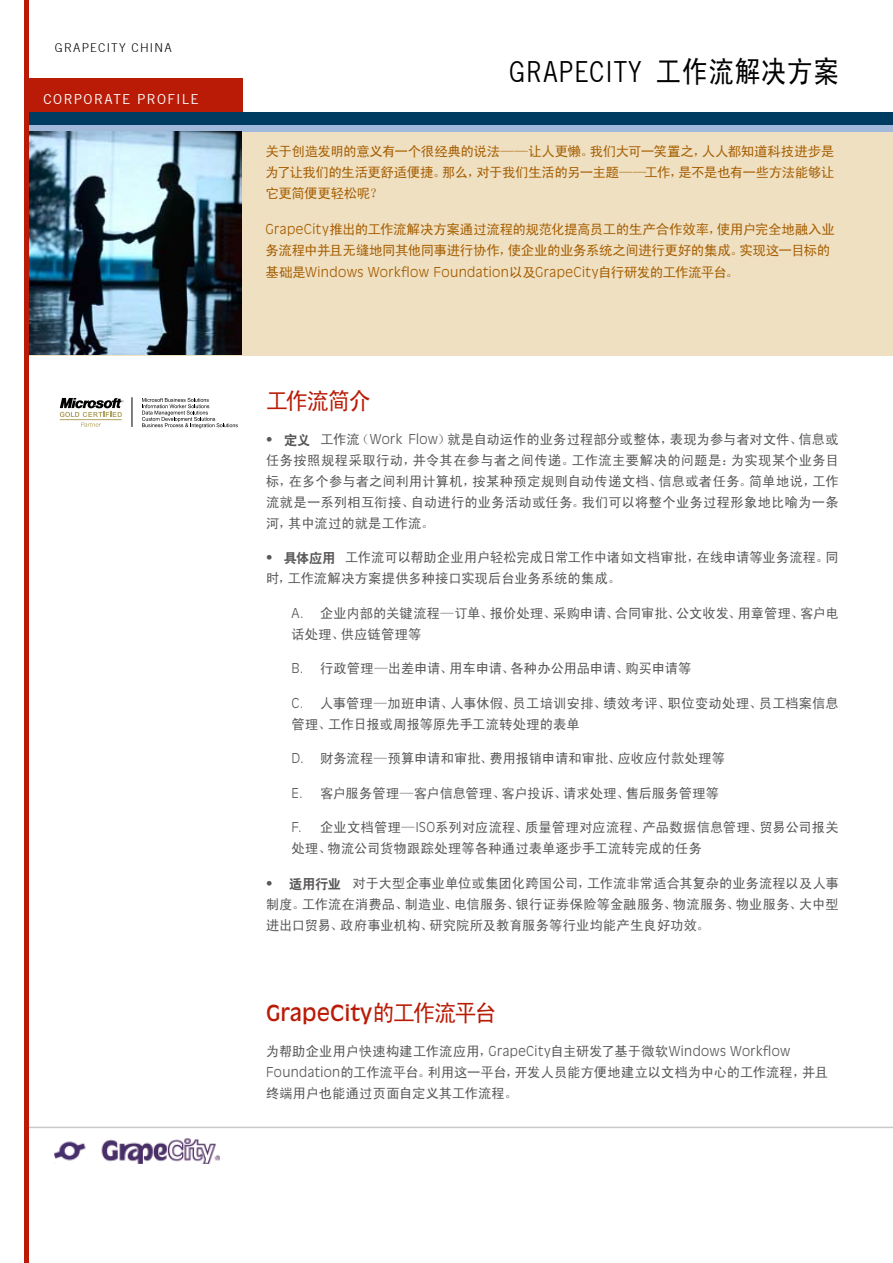
<style>
.page{position:relative;width:893px;height:1263px;background:#fff}
.page>*{position:absolute;margin:0;border:0;box-sizing:border-box;transform-origin:0 0}
.t1{font:28.5px "Trade Gothic";letter-spacing:.03em;color:#000;scale:.85 1}
.t2{font:23.25px "Sim Hei";letter-spacing:-.06em;color:#b91b06;scale:.95 1}
.t3{font:21.75px "Antique Olive";color:#b91b06}
.t4{font:13.5px/21px "Sim Hei";letter-spacing:.01em;color:#595757}
.t5{font:13.5px/21px "Sim Hei";letter-spacing:-.035em;color:#a55d00;text-align:justify}
.t6{font:300 13.5px "Antique Olive";letter-spacing:.03em;color:#a55d00}
.t7{font:13.5px "Sim Hei";letter-spacing:-.01em;color:#595757}
.t8{font:13.5px "Trade Gothic";letter-spacing:.1em;color:#fff}
.t9{font:300 12px "Trade Gothic";letter-spacing:.1em;color:#000}
.s1{font-family:"Sim Hei";font-size:30px}
.s2{font-family:"Antique Olive";font-weight:300}
.s3{font-family:"Sim Hei";font-weight:400}
.s4{font-family:"Antique Olive";font-weight:300;font-size:12.75px}
.s5{font-family:"Heiti CSEG"}
.s6{font-family:"Sim Hei";font-size:23.25px}
</style>
<div class="page">
<div style="left:27px;top:129px;width:866px;height:227px;background:#efe0c2"></div>
<div style="left:26px;top:78px;width:217px;height:51px;background:#b91b06"></div>
<hr style="left:27px;top:1127px;width:866px;height:1px;background:#c8c9ca">
<div style="left:26px;top:113px;width:867px;height:12px;background:#003b61"></div>
<div style="left:26px;top:125px;width:867px;height:6px;background:#a1badc"></div>
<img style="left:55px;top:1138px;width:164px;height:26px">
<img style="left:29px;top:132px;width:213px;height:223px">
<hr style="left:25px;top:0;width:4px;height:1263px;background:#b91b06">
<svg style="left:60px;top:398px;width:64px;height:29px"></svg>
<hr style="left:132px;top:397px;width:1px;height:30px;background:#000">
<svg style="left:142px;top:398px;width:96px;height:30px"></svg>
<p class="t9" style="left:55px;top:41px;width:118px">GRAPECITY CHINA</p>
<p class="t8" style="left:44px;top:92px;width:157px">CORPORATE PROFILE</p>
<h1 class="t1" style="left:509px;top:54px;width:389px">GRAPECITY <span class="s1">工作流解决方案</span></h1>
<p class="t5" style="left:266px;top:140px;width:570px">关于创造发明的意义有一个很经典的说法——让人更懒。我们大可一笑置之，人人都知道科技进步是为了让我们的生活更舒适便捷。那么，对于我们生活的另一主题——工作，是不是也有一些方法能够让它更简便更轻松呢？</p>
<p class="t5" style="left:266px;top:218px;width:571px"><span class="s2">GrapeCity</span>推出的工作流解决方案通过流程的规范化提高员工的生产合作效率，使用户完全地融入业务流程中并且无缝地同其他同事进行协作，使企业的业务系统之间进行更好的集成。实现这一目标的</p>
<p class="t6" style="left:266px;top:264px;width:475px"><span class="s3">基础是</span>Windows Workflow Foundation<span class="s3">以及</span>GrapeCity<span class="s3">自行研发的工作流平台。</span></p>
<h2 class="t2" style="left:266px;top:389px;width:112px">工作流简介</h2>
<p class="t4" style="left:266px;top:428px;width:574px;text-align:justify"><span class="s4">•</span> <span class="s5">定义</span> 工作流（<span class="s2">Work Flow</span>）就是自动运作的业务过程部分或整体，表现为参与者对文件、信息或任务按照规程采取行动，并令其在参与者之间传递。工作流主要解决的问题是：为实现某个业务目标，在多个参与者之间利用计算机，按某种预定规则自动传递文档、信息或者任务。简单地说，工作流就是一系列相互衔接、自动进行的业务活动或任务。我们可以将整个业务过程形象地比喻为一条河，其中流过的就是工作流。</p>
<p class="t4" style="left:266px;top:547px;width:574px"><span class="s4">•</span> <span class="s5">具体应用</span> 工作流可以帮助企业用户轻松完成日常工作中诸如文档审批，在线申请等业务流程。同时，工作流解决方案提供多种接口实现后台业务系统的集成。</p>
<p class="t4" style="left:292px;top:602px;width:549px"><span class="s2">A.</span> 企业内部的关键流程—订单、报价处理、采购申请、合同审批、公文收发、用章管理、客户电话处理、供应链管理等</p>
<p class="t7" style="left:292px;top:662px;width:401px"><span class="s2">B.</span> 行政管理—出差申请、用车申请、各种办公用品申请、购买申请等</p>
<p class="t4" style="left:292px;top:692px;width:549px"><span class="s2">C.</span> 人事管理—加班申请、人事休假、员工培训安排、绩效考评、职位变动处理、员工档案信息管理、工作日报或周报等原先手工流转处理的表单</p>
<p class="t4" style="left:292px;top:748px;width:435px"><span class="s2">D.</span> 财务流程—预算申请和审批、费用报销申请和审批、应收应付款处理等</p>
<p class="t4" style="left:292px;top:782px;width:429px"><span class="s2">E.</span> 客户服务管理—客户信息管理、客户投诉、请求处理、售后服务管理等</p>
<p class="t4" style="left:292px;top:817px;width:549px"><span class="s2">F.</span> 企业文档管理—<span class="s2">ISO</span>系列对应流程、质量管理对应流程、产品数据信息管理、贸易公司报关处理、物流公司货物跟踪处理等各种通过表单逐步手工流转完成的任务</p>
<p class="t4" style="left:266px;top:872px;width:574px;text-align:justify"><span class="s4">•</span> <span class="s5">适用行业</span> 对于大型企事业单位或集团化跨国公司，工作流非常适合其复杂的业务流程以及人事制度。工作流在消费品、制造业、电信服务、银行证券保险等金融服务、物流服务、物业服务、大中型进出口贸易、政府事业机构、研究院所及教育服务等行业均能产生良好功效。</p>
<h3 class="t3" style="left:266px;top:1000px;width:232px">GRAPECITY<span class="s6">的工作流平台</span></h3>
<p class="t4" style="left:266px;top:1040px;width:563px">为帮助企业用户快速构建工作流应用，<span class="s2">GrapeCity</span>自主研发了基于微软<span class="s2">Windows Workflow<br>Foundation</span>的工作流平台。利用这一平台，开发人员能方便地建立以文档为中心的工作流程，并且终端用户也能通过页面自定义其工作流程。</p>
</div>
